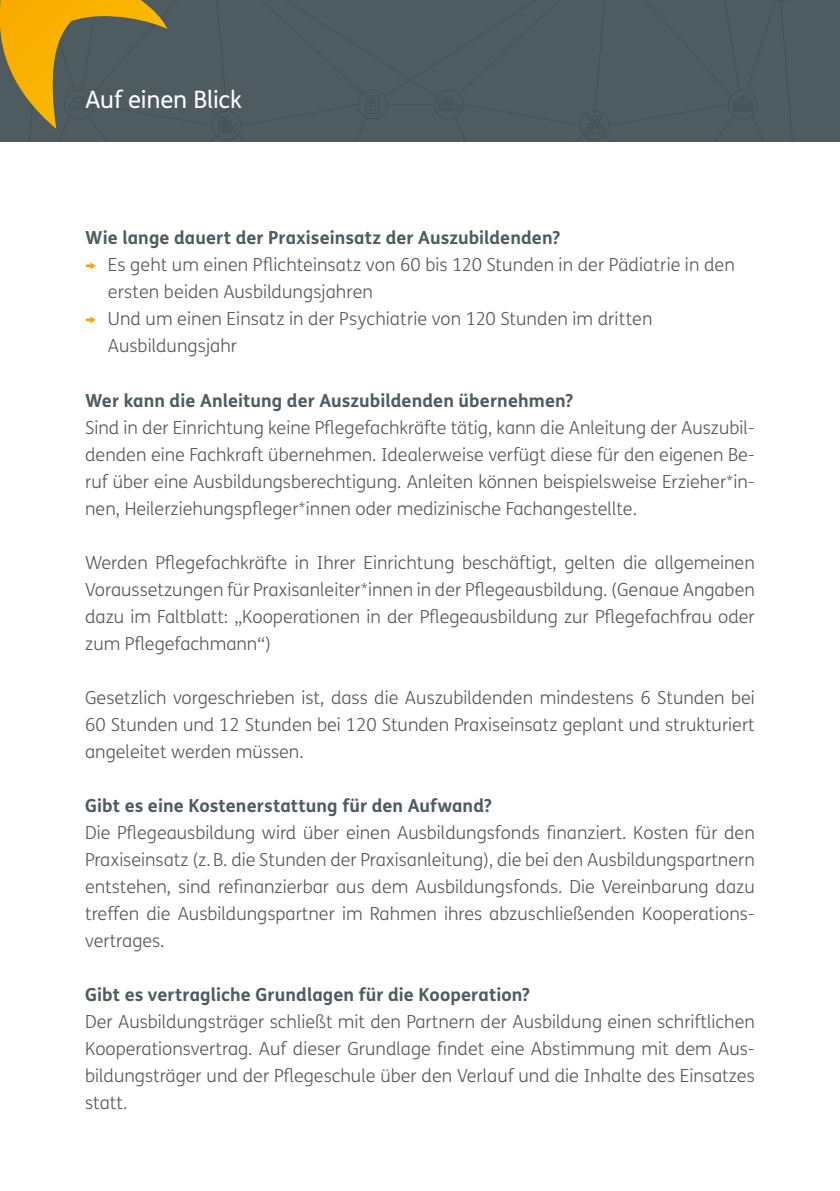
<style>
.page{position:relative;width:840px;height:1191px;background:#fff}
.page>*{position:absolute;margin:0;border:0;box-sizing:border-box;transform-origin:0 0}
.t1{font:24px "FS Me";letter-spacing:-.01em;color:#fff}
.t2{font:300 18px/27px "FS Me";color:#575756;text-align:justify}
.t3{font:700 18px "FS Me";letter-spacing:.005em;color:#4e5b61}
.s1{font-family:"Proxima Nova";color:#f7a600}
</style>
<div class="page">
<div style="left:0;top:0;width:839px;height:142px;background:#4e5c61"></div>
<svg style="left:0;top:0;width:793px;height:142px"></svg>
<p class="t1" style="left:85px;top:83px;width:158px">Auf einen Blick</p>
<p class="t3" style="left:85px;top:224px;width:476px">Wie lange dauert der Praxiseinsatz der Auszubildenden?</p>
<p class="t2" style="left:108px;top:251px;width:628px;text-indent:-23px"><span class="s1">→</span> Es geht um einen Pflichteinsatz von 60 bis 120 Stunden in der Pädiatrie in den ersten beiden Ausbildungsjahren</p>
<p class="t2" style="left:108px;top:305px;width:546px;text-indent:-23px"><span class="s1">→</span> Und um einen Einsatz in der Psychiatrie von 120 Stunden im dritten<br>Ausbildungsjahr</p>
<p class="t3" style="left:85px;top:386px;width:489px">Wer kann die Anleitung der Auszubildenden übernehmen?</p>
<p class="t2" style="left:85px;top:413px;width:670px">Sind in der Einrichtung keine Pflegefachkräfte tätig, kann die Anleitung der Auszubil&shy;denden eine Fachkraft übernehmen. Idealerweise verfügt diese für den eigenen Be&shy;ruf über eine Ausbildungsberechtigung. Anleiten können beispielsweise Erzieher*in&shy;nen, Heilerziehungspfleger*innen oder medizinische Fachangestellte.</p>
<p class="t2" style="left:85px;top:548px;width:671px">Werden Pflegefachkräfte in Ihrer Einrichtung beschäftigt, gelten die allgemeinen Voraussetzungen für Praxisanleiter*innen in der Pflegeausbildung. (Genaue Angaben dazu im Faltblatt: „Kooperationen in der Pflegeausbildung zur Pflegefachfrau oder zum Pflegefachmann“)</p>
<p class="t2" style="left:85px;top:683px;width:671px">Gesetzlich vorgeschrieben ist, dass die Auszubildenden mindestens 6 Stunden bei 60 Stunden und 12 Stunden bei 120 Stunden Praxiseinsatz geplant und strukturiert angeleitet werden müssen.</p>
<p class="t3" style="left:85px;top:791px;width:408px">Gibt es eine Kostenerstattung für den Aufwand?</p>
<p class="t2" style="left:85px;top:818px;width:670px">Die Pflegeausbildung wird über einen Ausbildungsfonds finanziert. Kosten für den Praxiseinsatz (z.B. die Stunden der Praxisanleitung), die bei den Ausbildungspartnern entstehen, sind refinanzierbar aus dem Ausbildungsfonds. Die Vereinbarung dazu treffen die Ausbildungspartner im Rahmen ihres abzuschließenden Kooperations&shy;vertrages.</p>
<p class="t3" style="left:85px;top:980px;width:446px">Gibt es vertragliche Grundlagen für die Kooperation?</p>
<p class="t2" style="left:85px;top:1007px;width:671px">Der Ausbildungsträger schließt mit den Partnern der Ausbildung einen schriftlichen Kooperationsvertrag. Auf dieser Grundlage findet eine Abstimmung mit dem Aus&shy;bildungsträger und der Pflegeschule über den Verlauf und die Inhalte des Einsatzes statt.</p>
</div>
